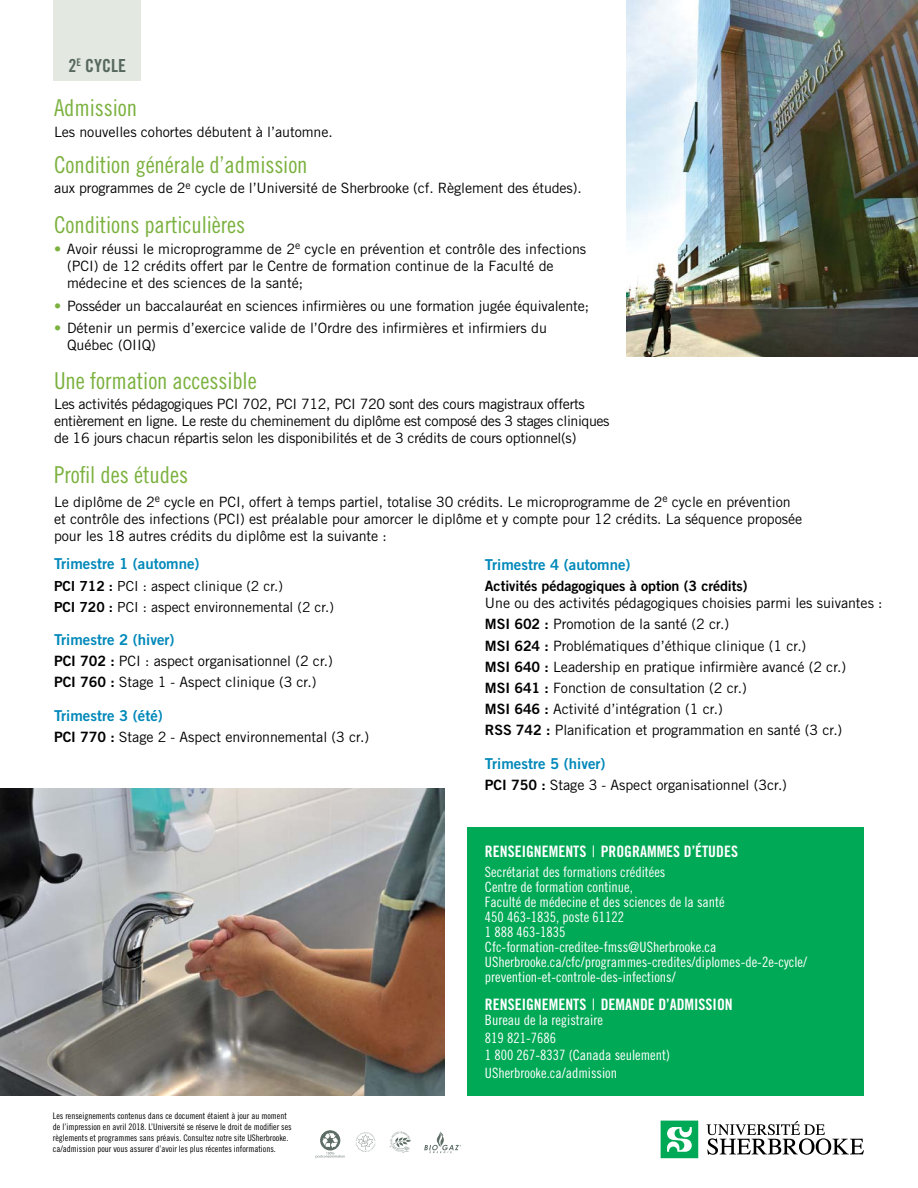
<style>
.page{position:relative;width:918px;height:1188px;background:#fff}
.page>*{position:absolute;margin:0;border:0;box-sizing:border-box;transform-origin:0 0}
.t1{font:23.25px "Trade Gothic Cond Eighteen";letter-spacing:-.005em;color:#7bb13e}
.t2{font:18px "Trade Gothic Bold Cond Twenty";color:#57685f}
.t3{font:15.75px "Trade Gothic Bold Cond Twenty";color:#fff}
.t4{font:15px "Trade Gothic Bold Two";color:#0088b9}
.t5{font:14.25px/17.1px "Trade Gothic";letter-spacing:-.005em;color:#000}
.t6{font:14.25px/15px "Trade Gothic Cond Eighteen";color:#fff}
.t7{font:14.25px "Trade Gothic Bold Two";letter-spacing:-.005em;color:#000}
.t8{font:13.8px/21.1px "Trade Gothic";letter-spacing:-.005em;color:#000}
.t9{font:9px/10.8px "Trade Gothic Cond Eighteen";color:#000}
.s1{color:#7bb13e}
.s2{font-family:"Trade Gothic Bold Two"}
.s3{font-family:"Trade Gothic Cond Eighteen"}
</style>
<div class="page">
<svg style="left:661px;top:1121px;width:37px;height:37px"></svg>
<svg style="left:706px;top:1121px;width:158px;height:34px"></svg>
<div style="left:468px;top:827px;width:396px;height:269px;background:#00a955"></div>
<img style="left:0;top:788px;width:444px;height:308px">
<img style="left:627px;top:0;width:291px;height:357px">
<div style="left:54px;top:0;width:87px;height:80px;background:#e3e8e1"></div>
<svg style="left:356px;top:1132px;width:20px;height:20px"></svg>
<svg style="left:316px;top:1130px;width:29px;height:28px"></svg>
<svg style="left:390px;top:1131px;width:21px;height:22px"></svg>
<svg style="left:424px;top:1131px;width:37px;height:22px"></svg>
<p class="t2" style="left:69px;top:55px;width:59px">2<sup>E</sup> CYCLE</p>
<h1 class="t1" style="left:54px;top:94px;width:85px">Admission</h1>
<p class="t5" style="left:54px;top:123px;width:280px">Les nouvelles cohortes débutent à l’automne.</p>
<h1 class="t1" style="left:54px;top:151px;width:255px">Condition générale d’admission</h1>
<p class="t5" style="left:54px;top:180px;width:529px">aux programmes de 2<sup>e</sup> cycle de l’Université de Sherbrooke (cf. Règlement des études).</p>
<h1 class="t1" style="left:54px;top:211px;width:193px">Conditions particulières</h1>
<p class="t5" style="left:67px;top:240px;width:521px;text-indent:-13px"><span class="s1">•</span> Avoir réussi le microprogramme de 2<sup>e</sup> cycle en prévention et contrôle des infections (PCI) de 12 crédits offert par le Centre de formation continue de la Faculté de médecine et des sciences de la santé;</p>
<p class="t5" style="left:54px;top:297px;width:537px"><span class="s1">•</span> Posséder un baccalauréat en sciences infirmières ou une formation jugée équivalente;</p>
<p class="t5" style="left:67px;top:319px;width:482px;text-indent:-13px"><span class="s1">•</span> Détenir un permis d’exercice valide de l’Ordre des infirmières et infirmiers du<br>Québec (OIIQ)</p>
<h1 class="t1" style="left:54px;top:367px;width:204px">Une formation accessible</h1>
<p class="t5" style="left:54px;top:395px;width:557px">Les activités pédagogiques PCI 702, PCI 712, PCI 720 sont des cours magistraux offerts entièrement en ligne. Le reste du cheminement du diplôme est composé des 3 stages cliniques de 16 jours chacun répartis selon les disponibilités et de 3 crédits de cours optionnel(s)</p>
<h1 class="t1" style="left:54px;top:461px;width:136px">Profil des études</h1>
<p class="t5" style="left:54px;top:493px;width:750px">Le diplôme de 2<sup>e</sup> cycle en PCI, offert à temps partiel, totalise 30 crédits. Le microprogramme de 2<sup>e</sup> cycle en prévention et contrôle des infections (PCI) est préalable pour amorcer le diplôme et y compte pour 12 crédits. La séquence proposée pour les 18 autres crédits du diplôme est la suivante :</p>
<p class="t4" style="left:54px;top:555px;width:147px">Trimestre 1 (automne)</p>
<p class="t8" style="left:54px;top:575px;width:282px"><span class="s2">PCI 712 :</span> PCI : aspect clinique (2 cr.)<br><span class="s2">PCI 720 :</span> PCI : aspect environnemental (2 cr.)</p>
<p class="t4" style="left:54px;top:630px;width:122px">Trimestre 2 (hiver)</p>
<p class="t5" style="left:54px;top:650px;width:280px;line-height:21.1px"><span class="s2">PCI 702 :</span> PCI : aspect organisationnel (2 cr.)<br><span class="s2">PCI 760 :</span> Stage 1 - Aspect clinique (3 cr.)</p>
<p class="t4" style="left:54px;top:706px;width:110px">Trimestre 3 (été)</p>
<p class="t5" style="left:54px;top:728px;width:317px"><span class="s2">PCI 770 :</span> Stage 2 - Aspect environnemental (3 cr.)</p>
<p class="t4" style="left:485px;top:556px;width:147px">Trimestre 4 (automne)</p>
<p class="t7" style="left:485px;top:578px;width:264px">Activités pédagogiques à option (3 crédits)</p>
<p class="t5" style="left:485px;top:592px;width:399px;line-height:21.1px">Une ou des activités pédagogiques choisies parmi les suivantes :<br><span class="s2">MSI 602 :</span> Promotion de la santé (2 cr.)<br><span class="s2">MSI 624 :</span> Problématiques d’éthique clinique (1 cr.)<br><span class="s2">MSI 640 :</span> Leadership en pratique infirmière avancé (2 cr.)<br><span class="s2">MSI 641 :</span> Fonction de consultation (2 cr.)<br><span class="s2">MSI 646 :</span> Activité d’intégration (1 cr.)<br><span class="s2">RSS 742 :</span> Planification et programmation en santé (3 cr.)</p>
<p class="t4" style="left:485px;top:754px;width:122px">Trimestre 5 (hiver)</p>
<p class="t5" style="left:485px;top:776px;width:304px"><span class="s2">PCI 750 :</span> Stage 3 - Aspect organisationnel (3cr.)</p>
<p class="t9" style="left:53px;top:1111px;width:240px">Les renseignements contenus dans ce document étaient à jour au moment de l’impression en avril 2018. L’Université se réserve le droit de modifier ses règlements et programmes sans préavis. Consultez notre site USherbrooke. ca/admission pour vous assurer d’avoir les plus récentes informations.</p>
<p class="t3" style="left:485px;top:841px;width:255px">RENSEIGNEMENTS <span class="s3">|</span> PROGRAMMES D’ÉTUDES</p>
<p class="t6" style="left:485px;top:864px;width:324px">Secrétariat des formations créditées<br>Centre de formation continue,<br>Faculté de médecine et des sciences de la santé<br>450 463-1835, poste 61122<br>1 888 463-1835<br>Cfc-formation-creditee-fmss@USherbrooke.ca USherbrooke.ca/cfc/programmes-credites/diplomes-de-2e-cycle/ prevention-et-controle-des-infections/</p>
<p class="t3" style="left:485px;top:995px;width:249px">RENSEIGNEMENTS <span class="s3">|</span> DEMANDE D’ADMISSION</p>
<p class="t6" style="left:485px;top:1011px;width:187px;line-height:17.7px">Bureau de la registraire<br>819 821-7686<br>1 800 267-8337 (Canada seulement)<br>USherbrooke.ca/admission</p>
</div>
